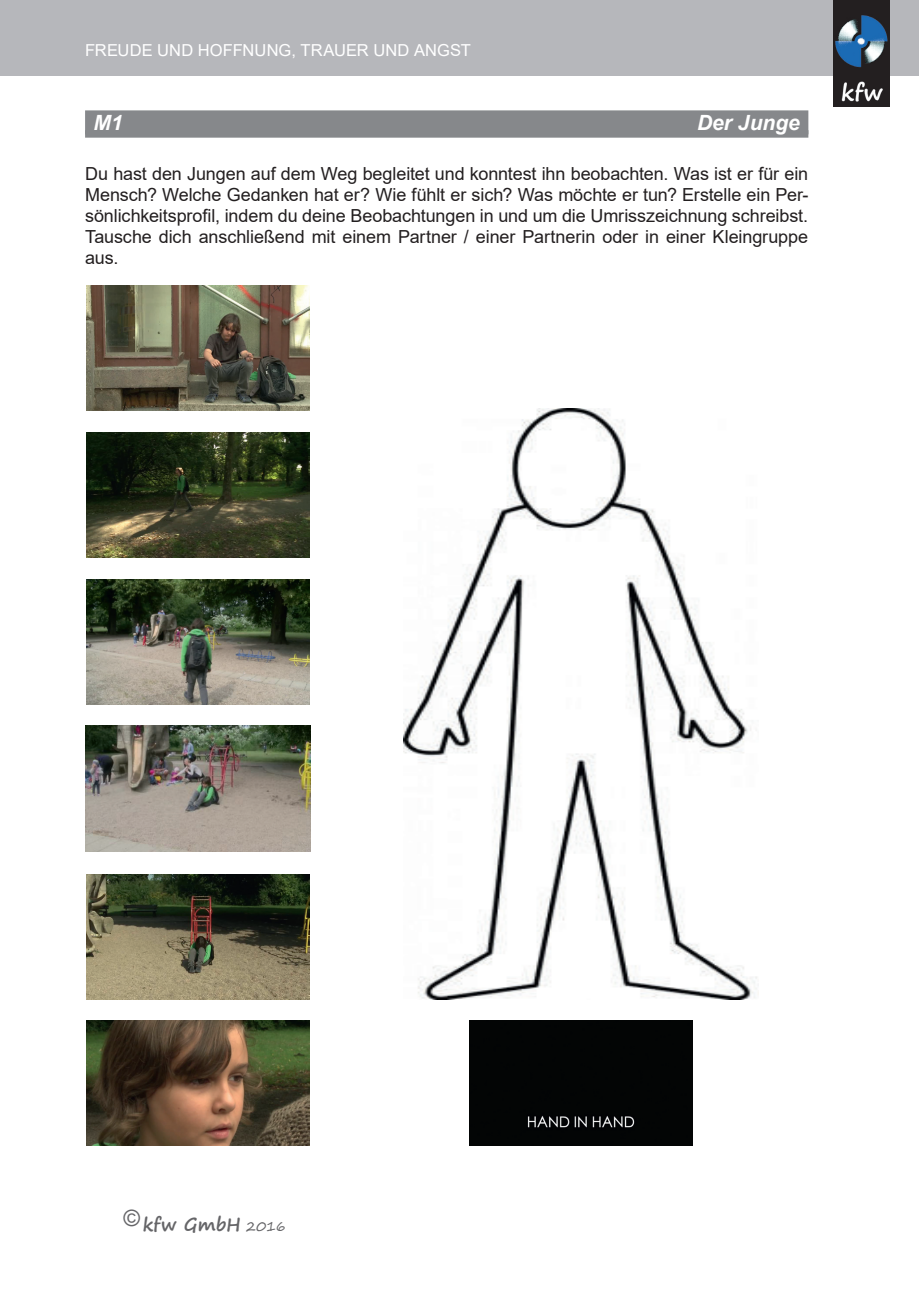
<style>
.page{position:relative;width:919px;height:1289px;background:#fff}
.page>*{position:absolute;margin:0;border:0;box-sizing:border-box;transform-origin:0 0}
.t1{font:italic 700 21px "Arial";color:#fff}
.t2{font:18px/21px "Arial";letter-spacing:-.005em;color:#231f20;text-align:justify}
.t3{font:700 18px "Segoe Print";letter-spacing:.005em;color:#656568}
.t4{font:16.5px "Arial";letter-spacing:.005em;color:#fff}
.s1{font-weight:400;font-size:13.5px}
</style>
<div class="page">
<div style="left:0;top:0;width:918px;height:75px;background:#b6b7bb"></div>
<div style="left:833px;top:0;width:56px;height:106px;background:#231f20"></div>
<img style="left:835px;top:15px;width:53px;height:87px">
<div style="left:85px;top:110px;width:723px;height:24px;background:#86888b"></div>
<div style="left:85px;top:130px;width:723px;height:8px;background:#86888b"></div>
<img style="left:86px;top:285px;width:223px;height:125px">
<img style="left:86px;top:432px;width:223px;height:125px">
<img style="left:86px;top:579px;width:223px;height:125px">
<img style="left:85px;top:725px;width:225px;height:126px">
<img style="left:86px;top:874px;width:223px;height:125px">
<img style="left:86px;top:1020px;width:223px;height:125px">
<div style="left:469px;top:1020px;width:223px;height:125px;background:#030505"></div>
<img style="left:403px;top:409px;width:354px;height:590px">
<p class="t4" style="left:85px;top:39px;width:386px">Freude und Hoffnung, Trauer und Angst</p>
<p class="t1" style="left:94px;top:109px;width:31px">M1</p>
<p class="t1" style="left:697px;top:109px;width:104px">Der Junge</p>
<p class="t2" style="left:85px;top:163px;width:724px">Du hast den Jungen auf dem Weg begleitet und konntest ihn beobachten. Was ist er für ein Mensch? Welche Gedanken hat er? Wie fühlt er sich? Was möchte er tun? Erstelle ein Per&shy;sönlichkeitsprofil, indem du deine Beobachtungen in und um die Umrisszeichnung schreibst.<br>Tausche dich anschließend mit einem Partner / einer Partnerin oder in einer Kleingruppe aus.</p>
<p class="t3" style="left:123px;top:1207px;width:164px"><sup>©</sup>kfw GmbH <span class="s1">2016</span></p>
</div>
